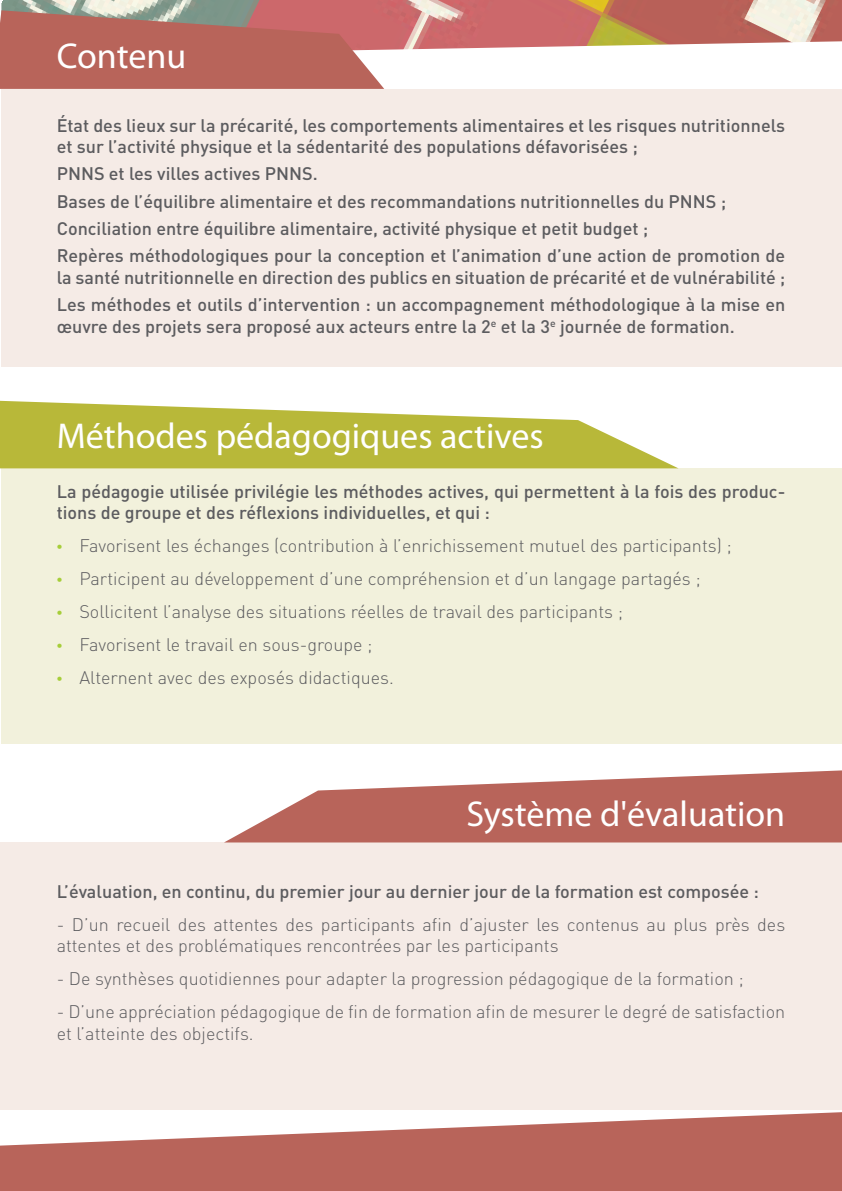
<style>
.page{position:relative;width:842px;height:1191px;background:#fff}
.page>*{position:absolute;margin:0;border:0;box-sizing:border-box;transform-origin:0 0}
.t1{font:36px "Myriad Pro";color:#fff}
.t2{font:18px/27.2px "DIN";color:#5c5c5f}
.t3{font:300 18px/21.6px "DIN";color:#5c5c5f}
.s1{font-family:"Myriad Pro";font-weight:400;font-size:20px;color:#a6ce39}
</style>
<div class="page">
<div style="left:0;top:842px;width:842px;height:268px;background:#f5ebe6"></div>
<img style="left:1px;top:0;width:841px;height:50px">
<svg style="left:0;top:10px;width:384px;height:79px;background:#b96c64"></svg>
<svg style="left:0;top:1112px;width:842px;height:79px;fill:#b8645a"></svg>
<div style="left:1px;top:89px;width:841px;height:277px;background:#f5ebe6"></div>
<div style="left:1px;top:468px;width:841px;height:276px;background:#f2f1dc"></div>
<svg style="left:0;top:401px;width:678px;height:67px;fill:#b8b839"></svg>
<svg style="left:225px;top:770px;width:617px;height:72px;fill:#b8645a"></svg>
<h1 class="t1" style="left:57px;top:33px;width:131px">Contenu</h1>
<p class="t2" style="left:57px;top:114px;width:730px;line-height:21.6px">État des lieux sur la précarité, les comportements alimentaires et les risques nutritionnels et sur l’activité physique et la sédentarité des populations défavorisées ;</p>
<p class="t2" style="left:57px;top:160px;width:730px">PNNS et les villes actives PNNS.<br>Bases de l’équilibre alimentaire et des recommandations nutritionnelles du PNNS ; Conciliation entre équilibre alimentaire, activité physique et petit budget ;<br>Repères méthodologiques pour la conception et l’animation d’une action de promotion de</p>
<p class="t2" style="left:57px;top:263px;width:730px">la santé nutritionnelle en direction des publics en situation de précarité et de vulnérabilité ;<br>Les méthodes et outils d’intervention : un accompagnement méthodologique à la mise en</p>
<p class="t2" style="left:57px;top:312px;width:680px">œuvre des projets sera proposé aux acteurs entre la 2<sup>e</sup> et la 3<sup>e</sup> journée de formation.</p>
<h1 class="t1" style="left:57px;top:414px;width:489px">Méthodes pédagogiques actives</h1>
<p class="t2" style="left:57px;top:480px;width:730px;line-height:21.6px">La pédagogie utilisée privilégie les méthodes actives, qui permettent à la fois des produc&shy;tions de groupe et des réflexions individuelles, et qui :</p>
<p class="t3" style="left:57px;top:535px;width:676px"><span class="s1">•</span> Favorisent les échanges (contribution à l’enrichissement mutuel des participants) ;</p>
<p class="t3" style="left:57px;top:568px;width:645px"><span class="s1">•</span> Participent au développement d’une compréhension et d’un langage partagés ;</p>
<p class="t3" style="left:57px;top:601px;width:568px"><span class="s1">•</span> Sollicitent l’analyse des situations réelles de travail des participants ;</p>
<p class="t3" style="left:57px;top:633px;width:317px"><span class="s1">•</span> Favorisent le travail en sous-groupe ;</p>
<p class="t3" style="left:57px;top:666px;width:339px"><span class="s1">•</span> Alternent avec des exposés didactiques.</p>
<h1 class="t1" style="left:466px;top:791px;width:320px">Système d'évaluation</h1>
<p class="t2" style="left:57px;top:877px;width:704px">L’évaluation, en continu, du premier jour au dernier jour de la formation est composée :</p>
<p class="t3" style="left:57px;top:913px;width:730px">- D’un recueil des attentes des participants afin d’ajuster les contenus au plus près des attentes et des problématiques rencontrées par les participants</p>
<p class="t3" style="left:57px;top:967px;width:688px">- De synthèses quotidiennes pour adapter la progression pédagogique de la formation ;</p>
<p class="t3" style="left:57px;top:1000px;width:730px">- D’une appréciation pédagogique de fin de formation afin de mesurer le degré de satisfaction et l’atteinte des objectifs.</p>
</div>
